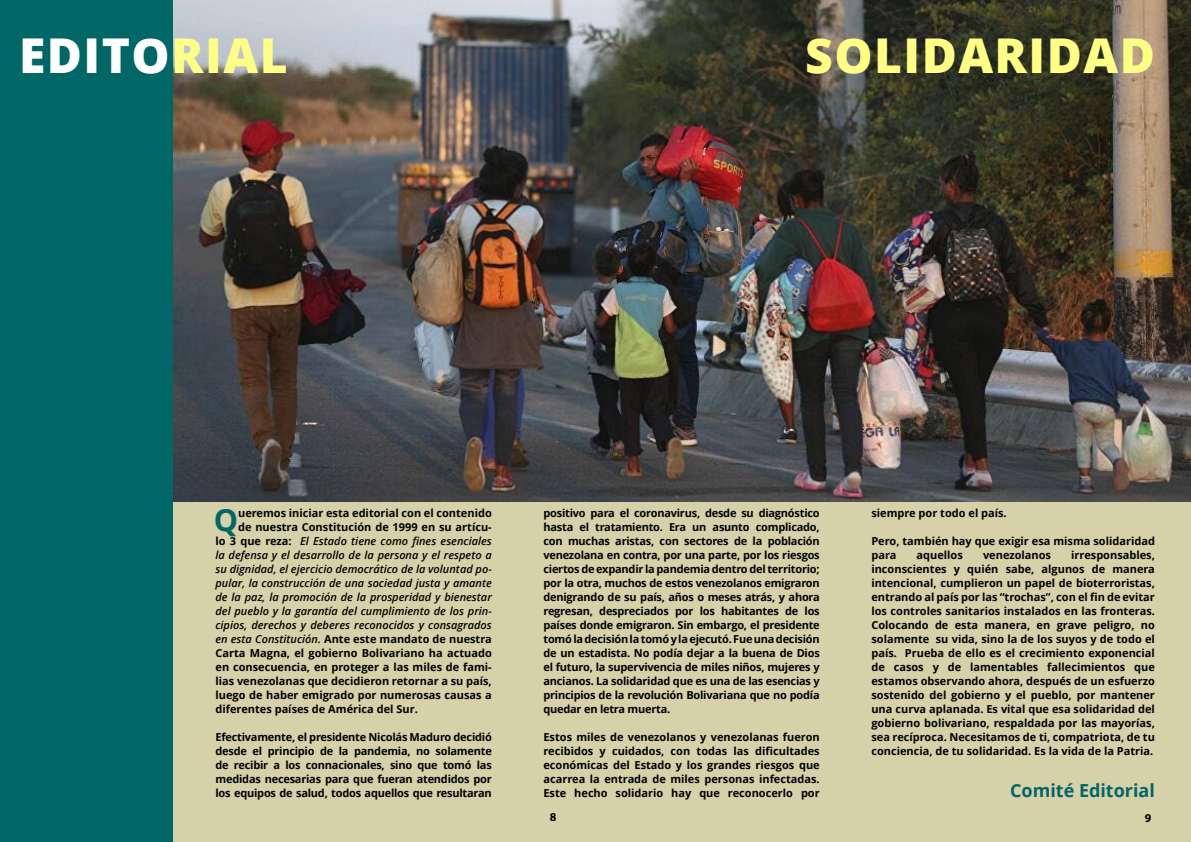
<style>
.page{position:relative;width:1191px;height:842px;background:#fff}
.page>*{position:absolute;margin:0;border:0;box-sizing:border-box;transform-origin:0 0}
.t1{font:800 48px "Open Sans";letter-spacing:.03em;color:#ffff86}
.t2{font:800 48px "Open Sans";letter-spacing:.03em;color:#fff}
.t3{font:700 30.6px "Open Sans";color:#066}
.t4{font:700 18px "Open Sans";color:#066}
.t5{font:700 12px "Myriad Pro";color:#000}
.t6{font:700 11px/14px "Open Sans";color:#000;text-align:justify}
.t7{font:italic 600 11px "Open Sans";color:#000}
.s1{color:#ffff86}
.s2{font-weight:700;font-style:normal}
.s3{font-weight:600;font-style:italic}
</style>
<div class="page">
<div style="left:172px;top:502px;width:1019px;height:340px;background:#d6d1a9"></div>
<img style="left:172px;top:0;width:1019px;height:502px">
<div style="left:0;top:0;width:172px;height:842px;background:#066"></div>
<h1 class="t2" style="left:19px;top:28px;width:270px">EDITO<span class="s1">RIAL</span></h1>
<h1 class="t1" style="left:805px;top:19px;width:351px">SOLIDARIDAD</h1>
<h2 class="t3" style="left:214px;top:508px;width:26px">Q</h2>
<p class="t6" style="left:238px;top:507px;width:255px">ueremos iniciar esta editorial con el contenido</p>
<p class="t6" style="left:238px;top:521px;width:255px">de nuestra Constitución de 1999 en su artícu-</p>
<p class="t7" style="left:215px;top:534px;width:278px"><span class="s2">lo 3 que reza:</span> El Estado tiene como fines esenciales</p>
<p class="t7" style="left:215px;top:551px;width:278px">la defensa y el desarrollo de la persona y el respeto a</p>
<p class="t7" style="left:215px;top:565px;width:278px">su dignidad, el ejercicio democrático de la voluntad po-</p>
<p class="t7" style="left:215px;top:579px;width:278px">pular, la construcción de una sociedad justa y amante</p>
<p class="t7" style="left:215px;top:593px;width:278px">de la paz, la promoción de la prosperidad y bienestar</p>
<p class="t7" style="left:215px;top:607px;width:278px">del pueblo y la garantía del cumplimiento de los prin-</p>
<p class="t7" style="left:215px;top:621px;width:278px">cipios, derechos y deberes reconocidos y consagrados</p>
<p class="t6" style="left:215px;top:633px;width:278px"><span class="s3">en esta Constitución.</span> Ante este mandato de nuestra</p>
<p class="t6" style="left:215px;top:647px;width:278px">Carta Magna, el gobierno Bolivariano ha actuado</p>
<p class="t6" style="left:215px;top:661px;width:278px">en consecuencia, en proteger a las miles de fami-</p>
<p class="t6" style="left:215px;top:675px;width:278px">lias venezolanas que decidieron retornar a su país,</p>
<p class="t6" style="left:215px;top:689px;width:278px">luego de haber emigrado por numerosas causas a</p>
<p class="t6" style="left:215px;top:703px;width:204px">diferentes países de América del Sur.</p>
<p class="t6" style="left:215px;top:731px;width:278px">Efectivamente, el presidente Nicolás Maduro decidió desde el principio de la pandemia, no solamente de recibir a los connacionales, sino que tomó las medidas necesarias para que fueran atendidos por los equipos de salud, todos aquellos que resultaran</p>
<p class="t6" style="left:543px;top:507px;width:278px">positivo para el coronavirus, desde su diagnóstico hasta el tratamiento. Era un asunto complicado, con muchas aristas, con sectores de la población venezolana en contra, por una parte, por los riesgos ciertos de expandir la pandemia dentro del territorio; por la otra, muchos de estos venezolanos emigraron denigrando de su país, años o meses atrás, y ahora regresan, despreciados por los habitantes de los países donde emigraron. Sin embargo, el presidente tomó la decisión la tomó y la ejecutó. Fue una decisión de un estadista. No podía dejar a la buena de Dios el futuro, la supervivencia de miles niños, mujeres y ancianos. La solidaridad que es una de las esencias y principios de la revolución Bolivariana que no podía quedar en letra muerta.</p>
<p class="t6" style="left:543px;top:731px;width:278px">Estos miles de venezolanos y venezolanas fueron recibidos y cuidados, con todas las dificultades económicas del Estado y los grandes riesgos que acarrea la entrada de miles personas infectadas.<br>Este hecho solidario hay que reconocerlo por</p>
<p class="t6" style="left:871px;top:507px;width:137px">siempre por todo el país.</p>
<p class="t6" style="left:871px;top:535px;width:285px">Pero, también hay que exigir esa misma solidaridad para</p>
<p class="t6" style="left:871px;top:549px;width:285px;text-indent:200px">irresponsables, inconscientes y quién sabe, algunos de manera intencional, cumplieron un papel de bioterroristas, entrando al país por las “trochas”, con el fin de evitar los controles sanitarios instalados en las fronteras.<br>Colocando de esta manera, en grave peligro, no solamente su vida, sino la de los suyos y de todo el país. Prueba de ello es el crecimiento exponencial de casos y de lamentables fallecimientos que estamos observando ahora, después de un esfuerzo sostenido del gobierno y el pueblo, por mantener una curva aplanada. Es vital que esa solidaridad del gobierno bolivariano, respaldada por las mayorías, sea recíproca. Necesitamos de ti, compatriota, de tu conciencia, de tu solidaridad. Es la vida de la Patria.</p>
<h3 class="t4" style="left:1010px;top:783px;width:146px">Comité Editorial</h3>
<p class="t6" style="left:916px;top:549px;width:48px">aquellos</p>
<p class="t6" style="left:983px;top:549px;width:70px">venezolanos</p>
<p class="t5" style="left:550px;top:810px;width:8px">8</p>
<p class="t5" style="left:1144px;top:811px;width:8px">9</p>
</div>
